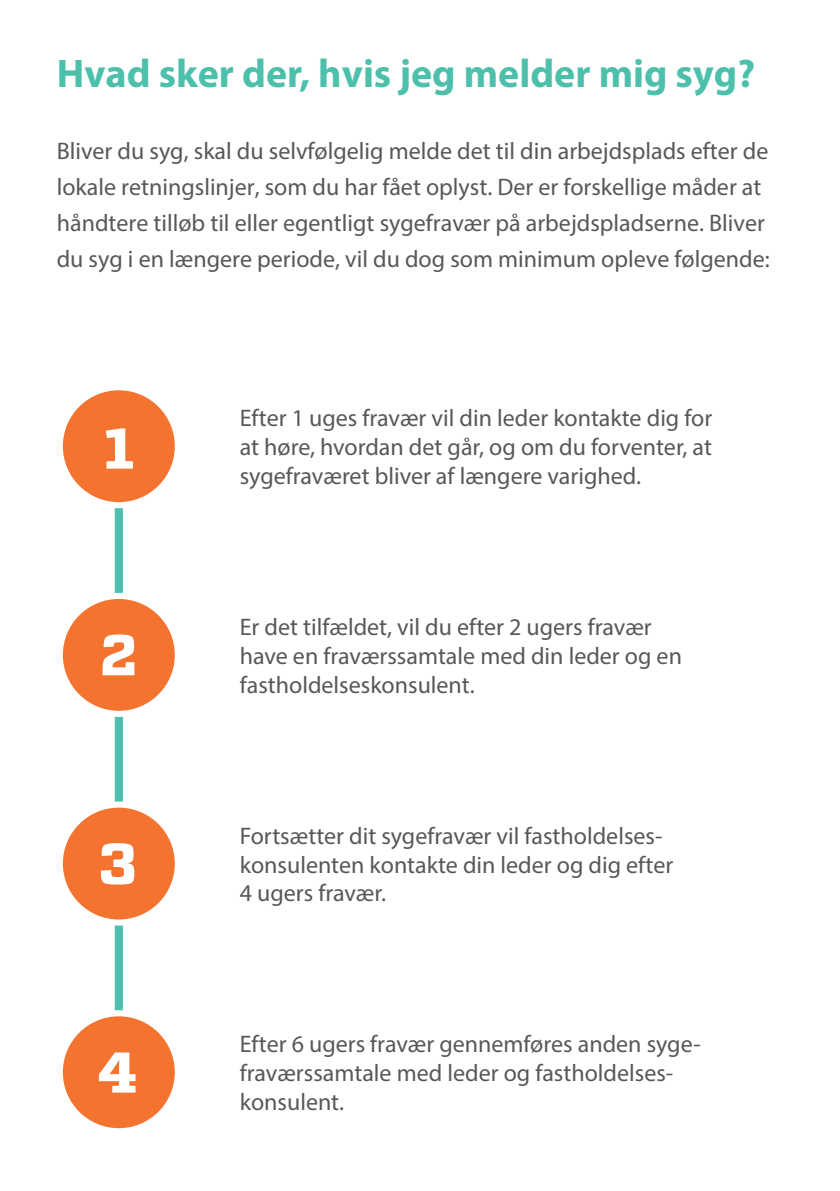
<style>
.page{position:relative;width:840px;height:1191px;background:#fff}
.page>*{position:absolute;margin:0;border:0;box-sizing:border-box;transform-origin:0 0}
.t1{font:700 57.4px "Atletico";color:#fff}
.Overskrift{font:700 40px "Myriad Pro";color:#4dc0ab}
.Overskrift-2{font:24px/28.8px "Myriad Pro";color:#57585a}
</style>
<div class="page">
<div style="left:115px;top:446px;width:8px;height:609px;background:#4dc0ab"></div>
<div style="left:60px;top:387px;width:118px;height:118px;background:#f3732f;border-radius:50%"></div>
<div style="left:57px;top:384px;width:124px;height:124px;border:6px solid #fff;border-radius:50%"></div>
<div style="left:60px;top:596px;width:118px;height:118px;background:#f3732f;border-radius:50%"></div>
<div style="left:57px;top:593px;width:124px;height:124px;border:6px solid #fff;border-radius:50%"></div>
<div style="left:60px;top:804px;width:118px;height:118px;background:#f3732f;border-radius:50%"></div>
<div style="left:57px;top:801px;width:124px;height:124px;border:6px solid #fff;border-radius:50%"></div>
<div style="left:60px;top:1013px;width:118px;height:118px;background:#f3732f;border-radius:50%"></div>
<div style="left:57px;top:1010px;width:124px;height:124px;border:6px solid #fff;border-radius:50%"></div>
<p class="Overskrift" style="left:57px;top:47px;width:699px">Hvad sker der, hvis jeg melder mig syg?</p>
<p class="Overskrift-2" style="left:57px;top:132px;width:714px;line-height:36px">Bliver du syg, skal du selvfølgelig melde det til din arbejdsplads efter de lokale retningslinjer, som du har fået oplyst. Der er forskellige måder at håndtere tilløb til eller egentligt sygefravær på arbejdspladserne. Bliver du syg i en længere periode, vil du dog som minimum opleve følgende:</p>
<p class="t1" style="left:103px;top:413px;width:32px">1</p>
<p class="t1" style="left:99px;top:620px;width:41px">2</p>
<p class="t1" style="left:97px;top:828px;width:42px">3</p>
<p class="t1" style="left:97px;top:1037px;width:42px">4</p>
<p class="Overskrift-2" style="left:240px;top:403px;width:473px;text-align:justify">Efter 1 uges fravær vil din leder kontakte dig for at høre, hvordan det går, og om du forventer, at sygefraværet bliver af længere varighed.</p>
<p class="Overskrift-2" style="left:240px;top:612px;width:413px">Er det tilfældet, vil du efter 2 ugers fravær</p>
<p class="Overskrift-2" style="left:240px;top:641px;width:443px">have en fraværssamtale med din leder og en fastholdelseskonsulent.</p>
<p class="Overskrift-2" style="left:240px;top:821px;width:424px">Fortsætter dit sygefravær vil fastholdelses-</p>
<p class="Overskrift-2" style="left:240px;top:849px;width:435px">konsulenten kontakte din leder og dig efter</p>
<p class="Overskrift-2" style="left:240px;top:878px;width:148px">4 ugers fravær.</p>
<p class="Overskrift-2" style="left:240px;top:1029px;width:462px">Efter 6 ugers fravær gennemføres anden syge&shy;fraværssamtale med leder og fastholdelses-</p>
<p class="Overskrift-2" style="left:240px;top:1087px;width:106px">konsulent.</p>
</div>
